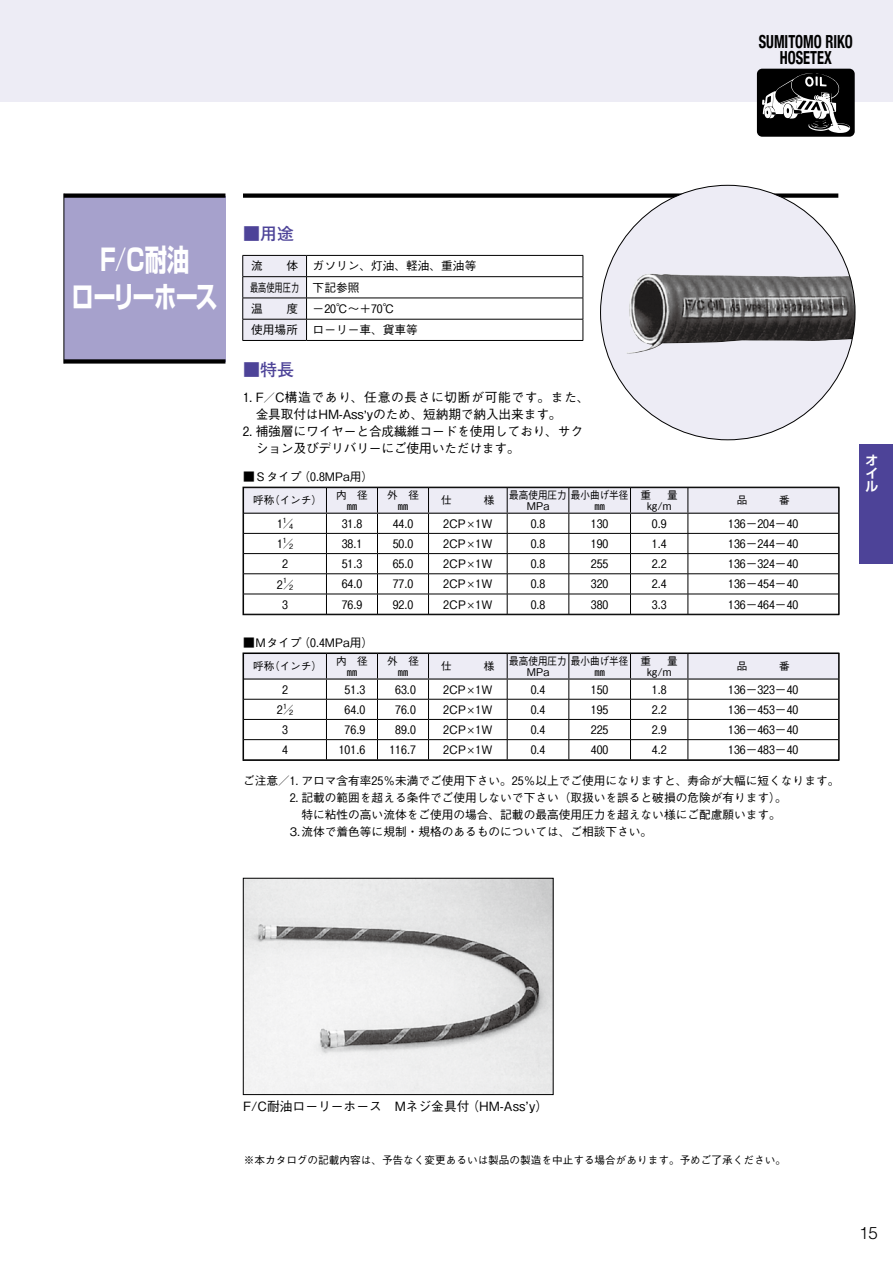
<style>
.page{position:relative;width:893px;height:1263px;background:#fff}
.page>*{position:absolute;margin:0;border:0;box-sizing:border-box;transform-origin:0 0}
.t1{font:700 29.7px/37.2px "Shin Go Pr 6 N";letter-spacing:-.025em;color:#fff;text-align:center;scale:.75 1}
.t2{font:700 condensed 18px/15.9px "Helvetica Neue";color:#000;text-align:center;scale:.8 1}
.t3{font:700 16.95px "Futo Go B101 Pr 6 N";color:#4d4398}
.t4{font:300 16.95px "Helvetica LT Std";color:#000}
.t5{font:500 12.75px/17px "Gothic BBB Pr 6 N";letter-spacing:-.015em;color:#000}
.t6{font:700 12.75px/12.8px "Shin Go Pro De";color:#fff;text-align:justify}
.t7{font:500 11.7px/21.3px "Gothic BBB Pr 6 N";color:#000}
.t8{font:500 10.65px/10.6px "Gothic BBB Pr 6 N";color:#000;text-align:center}
.t9{font:500 10.65px/10.6px "Gothic BBB Pr 6 N";color:#000;scale:.9 1}
.t10{font:500 7.2px "Gothic BBB Pr 6 N";color:#000;scale:1.11 1}
.s1{font-weight:300}
.s2{font-family:"Futo Go B101 Pr 6 N";font-weight:700;font-size:11.7px}
.s3{font-style:italic;font-size:11.55px}
.s4{font-size:9.6px}
.s5{font-family:"Futo Go B101 Pr 6 N";font-weight:700}
</style>
<div class="page">
<div style="left:0;top:0;width:893px;height:102px;background:#edecf5"></div>
<div style="left:757px;top:69px;width:98px;height:68px;background:#000;border-radius:5px"></div>
<svg style="left:762px;top:73px;width:88px;height:60px"></svg>
<div style="left:243px;top:193px;width:595px;height:5px;background:#000"></div>
<div style="left:600px;top:185px;width:255px;height:255px;background:#edecf5;border-radius:50%"></div>
<img style="left:627px;top:274px;width:228px;height:80px">
<img style="left:245px;top:880px;width:306px;height:213px">
<div style="left:243px;top:878px;width:310px;height:217px;border:1px solid #000"></div>
<hr style="left:307px;top:255px;width:276px;height:1px;background:#000">
<hr style="left:307px;top:276px;width:276px;height:1px;background:#000">
<hr style="left:307px;top:298px;width:276px;height:1px;background:#000">
<hr style="left:307px;top:319px;width:276px;height:1px;background:#000">
<svg style="left:242px;top:255px;width:65px;height:85px"></svg>
<svg style="left:583px;top:256px;width:1px;height:84px"></svg>
<hr style="left:242px;top:340px;width:65px;height:1px;background:#000">
<hr style="left:307px;top:340px;width:276px;height:1px;background:#000">
<svg style="left:245px;top:489px;width:592px;height:124px"></svg>
<div style="left:243px;top:487px;width:596px;height:128px;border:1px solid #000"></div>
<svg style="left:245px;top:655px;width:592px;height:104px"></svg>
<div style="left:243px;top:653px;width:596px;height:108px;border:1px solid #000"></div>
<div style="left:64px;top:196px;width:161px;height:165px;background:#a6a1cc"></div>
<div style="left:64px;top:193px;width:161px;height:5px;background:#000"></div>
<div style="left:64px;top:359px;width:161px;height:5px;background:#000"></div>
<hr style="left:64px;top:193px;width:1px;height:171px;background:#000">
<div style="left:859px;top:444px;width:34px;height:119px;background:#4d4398"></div>
<h2 class="t2" style="left:759px;top:32px;width:119px">SUMITOMO RIKO<br>HOSETEX</h2>
<h1 class="t1" style="left:72px;top:241px;width:196px">F<span class="s1">/</span>C耐油<br>ローリーホース</h1>
<h3 class="t3" style="left:243px;top:220px;width:53px">■用途</h3>
<p class="t7" style="left:250px;top:255px;width:228px">流　　体 ガソリン、灯油、軽油、重油等最高使用圧力 下記参照<br>温　　度 −2₀℃～＋₇₀℃<br>使用場所 ローリー車、貨車等</p>
<h3 class="t3" style="left:243px;top:356px;width:53px">■特長</h3>
<p class="t5" style="left:256px;top:388px;width:335px;text-indent:-13px">1. F<span class="s2">／</span>C構造であり、任意の長さに切断が可能です。また、金具取付はHM-Ass yのため、短納期で納入出来ます。</p>
<p class="t5" style="left:364px;top:398px;width:5px">,</p>
<p class="t5" style="left:256px;top:422px;width:329px;text-indent:-13px">2. 補強層にワイヤーと合成繊維コードを使用しており、サクション及びデリバリーにご使用いただけます。</p>
<p class="t7" style="left:243px;top:466px;width:132px">■Ｓタイプ（₀.₈MPa用）</p>
<p class="t8" style="left:253px;top:494px;width:71px">呼称（インチ）</p>
<p class="t8" style="left:336px;top:489px;width:33px">内 径㎜</p>
<p class="t8" style="left:387px;top:489px;width:33px">外 径㎜</p>
<p class="t8" style="left:441px;top:494px;width:12px">仕</p>
<p class="t8" style="left:484px;top:494px;width:12px">様</p>
<p class="t9" style="left:527px;top:489px;width:114px;text-indent:-17px">最高使用圧力最小曲げ半径<br>MPa</p>
<p class="t8" style="left:594px;top:500px;width:12px">㎜</p>
<p class="t8" style="left:641px;top:489px;width:12px">重</p>
<p class="t8" style="left:647px;top:489px;width:32px;text-align:left;text-indent:20px">量㎏/m</p>
<p class="t8" style="left:737px;top:494px;width:12px">品</p>
<p class="t8" style="left:779px;top:494px;width:12px">番</p>
<p class="t10" style="left:283px;top:514px;width:5px">1</p>
<p class="t7" style="left:277px;top:512px;width:23px">1<span class="s3">／</span></p>
<p class="t10" style="left:289px;top:521px;width:5px">4</p>
<p class="t7" style="left:342px;top:512px;width:22px">₃1.₈</p>
<p class="t7" style="left:393px;top:512px;width:22px">44.₀</p>
<p class="t7" style="left:443px;top:512px;width:51px">2CP<span class="s4">×</span>1W</p>
<p class="t7" style="left:531px;top:512px;width:16px">₀.₈</p>
<p class="t7" style="left:591px;top:512px;width:19px">1₃₀</p>
<p class="t7" style="left:652px;top:512px;width:16px">₀.₉</p>
<p class="t7" style="left:728px;top:512px;width:72px">1₃₆−2₀4−4₀</p>
<p class="t7" style="left:277px;top:532px;width:23px">1<span class="s3">／</span></p>
<p class="t10" style="left:283px;top:534px;width:5px">1</p>
<p class="t10" style="left:289px;top:541px;width:5px">2</p>
<p class="t7" style="left:342px;top:532px;width:22px">₃₈.1</p>
<p class="t7" style="left:393px;top:532px;width:22px">₅₀.₀</p>
<p class="t7" style="left:443px;top:532px;width:51px">2CP<span class="s4">×</span>1W</p>
<p class="t7" style="left:531px;top:532px;width:16px">₀.₈</p>
<p class="t7" style="left:591px;top:532px;width:19px">1₉₀</p>
<p class="t7" style="left:652px;top:532px;width:16px">1.4</p>
<p class="t7" style="left:728px;top:532px;width:72px">1₃₆−244−4₀</p>
<p class="t7" style="left:282px;top:552px;width:7px">2</p>
<p class="t7" style="left:342px;top:552px;width:22px">₅1.₃</p>
<p class="t7" style="left:393px;top:552px;width:22px">₆₅.₀</p>
<p class="t7" style="left:443px;top:552px;width:51px">2CP<span class="s4">×</span>1W</p>
<p class="t7" style="left:531px;top:552px;width:16px">₀.₈</p>
<p class="t7" style="left:591px;top:552px;width:19px">2₅₅</p>
<p class="t7" style="left:652px;top:552px;width:16px">2.2</p>
<p class="t7" style="left:728px;top:552px;width:72px">1₃₆−₃24−4₀</p>
<p class="t7" style="left:277px;top:573px;width:23px">2<span class="s3">／</span></p>
<p class="t10" style="left:283px;top:575px;width:5px">1</p>
<p class="t10" style="left:289px;top:581px;width:5px">2</p>
<p class="t7" style="left:342px;top:572px;width:22px">₆4.₀</p>
<p class="t7" style="left:393px;top:572px;width:22px">₇₇.₀</p>
<p class="t7" style="left:443px;top:572px;width:51px">2CP<span class="s4">×</span>1W</p>
<p class="t7" style="left:531px;top:572px;width:16px">₀.₈</p>
<p class="t7" style="left:591px;top:572px;width:19px">₃2₀</p>
<p class="t7" style="left:652px;top:572px;width:16px">2.4</p>
<p class="t7" style="left:728px;top:572px;width:72px">1₃₆−4₅4−4₀</p>
<p class="t7" style="left:282px;top:593px;width:7px">₃</p>
<p class="t7" style="left:342px;top:593px;width:22px">₇₆.₉</p>
<p class="t7" style="left:393px;top:593px;width:22px">₉2.₀</p>
<p class="t7" style="left:443px;top:593px;width:51px">2CP<span class="s4">×</span>1W</p>
<p class="t7" style="left:531px;top:593px;width:16px">₀.₈</p>
<p class="t7" style="left:591px;top:593px;width:19px">₃₈₀</p>
<p class="t7" style="left:652px;top:593px;width:16px">₃.₃</p>
<p class="t7" style="left:728px;top:593px;width:72px">1₃₆−4₆4−4₀</p>
<p class="t7" style="left:243px;top:631px;width:132px">■Ｍタイプ（₀.4MPa用）</p>
<p class="t8" style="left:253px;top:660px;width:71px">呼称（インチ）</p>
<p class="t8" style="left:336px;top:655px;width:33px">内 径㎜</p>
<p class="t8" style="left:387px;top:655px;width:33px">外 径㎜</p>
<p class="t8" style="left:441px;top:660px;width:12px">仕</p>
<p class="t8" style="left:484px;top:660px;width:12px">様</p>
<p class="t9" style="left:527px;top:655px;width:114px;text-indent:-17px">最高使用圧力最小曲げ半径<br>MPa</p>
<p class="t8" style="left:641px;top:655px;width:12px">重</p>
<p class="t8" style="left:647px;top:655px;width:32px;text-align:left;text-indent:20px">量㎏/m</p>
<p class="t8" style="left:737px;top:660px;width:12px">品</p>
<p class="t8" style="left:779px;top:660px;width:12px">番</p>
<p class="t8" style="left:594px;top:665px;width:12px">㎜</p>
<p class="t7" style="left:282px;top:678px;width:7px">2</p>
<p class="t7" style="left:345px;top:678px;width:22px">₅1.₃</p>
<p class="t7" style="left:395px;top:678px;width:22px">₆₃.₀</p>
<p class="t7" style="left:443px;top:678px;width:51px">2CP<span class="s4">×</span>1W</p>
<p class="t7" style="left:531px;top:678px;width:16px">₀.4</p>
<p class="t7" style="left:591px;top:678px;width:19px">1₅₀</p>
<p class="t7" style="left:652px;top:678px;width:16px">1.₈</p>
<p class="t7" style="left:728px;top:678px;width:72px">1₃₆−₃2₃−4₀</p>
<p class="t7" style="left:277px;top:698px;width:23px">2<span class="s3">／</span></p>
<p class="t10" style="left:283px;top:700px;width:5px">1</p>
<p class="t10" style="left:289px;top:707px;width:5px">2</p>
<p class="t7" style="left:345px;top:698px;width:22px">₆4.₀</p>
<p class="t7" style="left:395px;top:698px;width:22px">₇₆.₀</p>
<p class="t7" style="left:443px;top:698px;width:51px">2CP<span class="s4">×</span>1W</p>
<p class="t7" style="left:531px;top:698px;width:16px">₀.4</p>
<p class="t7" style="left:591px;top:698px;width:19px">1₉₅</p>
<p class="t7" style="left:652px;top:698px;width:16px">2.2</p>
<p class="t7" style="left:728px;top:698px;width:72px">1₃₆−4₅₃−4₀</p>
<p class="t7" style="left:282px;top:718px;width:7px">₃</p>
<p class="t7" style="left:345px;top:718px;width:22px">₇₆.₉</p>
<p class="t7" style="left:395px;top:718px;width:22px">₈₉.₀</p>
<p class="t7" style="left:443px;top:718px;width:51px">2CP<span class="s4">×</span>1W</p>
<p class="t7" style="left:531px;top:718px;width:16px">₀.4</p>
<p class="t7" style="left:591px;top:718px;width:19px">22₅</p>
<p class="t7" style="left:652px;top:718px;width:16px">2.₉</p>
<p class="t7" style="left:728px;top:718px;width:72px">1₃₆−4₆₃−4₀</p>
<p class="t7" style="left:282px;top:738px;width:7px">4</p>
<p class="t7" style="left:339px;top:738px;width:28px">1₀1.₆</p>
<p class="t7" style="left:389px;top:738px;width:28px">11₆.₇</p>
<p class="t7" style="left:443px;top:738px;width:51px">2CP<span class="s4">×</span>1W</p>
<p class="t7" style="left:531px;top:738px;width:16px">₀.4</p>
<p class="t7" style="left:591px;top:738px;width:19px">4₀₀</p>
<p class="t7" style="left:652px;top:738px;width:16px">4.2</p>
<p class="t7" style="left:728px;top:738px;width:72px">1₃₆−4₈₃−4₀</p>
<p class="t7" style="left:243px;top:769px;width:598px">ご注意<span class="s5">／</span>1. アロマ含有率2₅％未満でご使用下さい。2₅％以上でご使用になりますと、寿命が大幅に短くなります。</p>
<p class="t7" style="left:290px;top:786px;width:498px">2. 記載の範囲を超える条件でご使用しないで下さい（取扱いを誤ると破損の危険が有ります）。</p>
<p class="t7" style="left:301px;top:803px;width:481px">特に粘性の高い流体をご使用の場合、記載の最高使用圧力を超えない様にご配慮願います。</p>
<p class="t7" style="left:290px;top:820px;width:364px">3.流体で着色等に規制・規格のあるものについては、ご相談下さい。</p>
<p class="t6" style="left:865px;top:453px;width:14px">オイル</p>
<p class="t5" style="left:243px;top:1097px;width:307px">F/C耐油ローリーホース Mネジ金具付（HM-Assʼy）</p>
<p class="t8" style="left:244px;top:1154px;width:544px">※本カタログの記載内容は、予告なく変更あるいは製品の製造を中止する場合があります。予めご了承ください。</p>
<h3 class="t4" style="left:859px;top:1222px;width:20px">15</h3>
</div>
